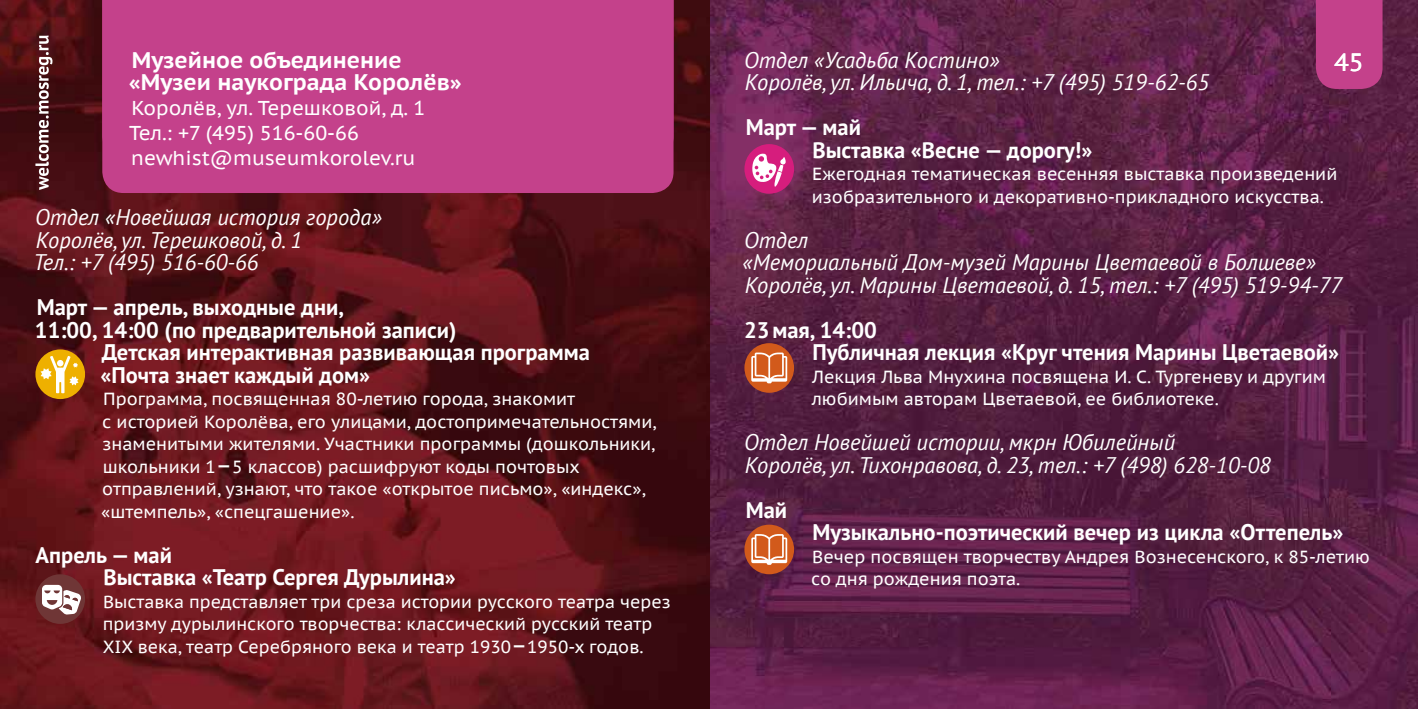
<style>
.page{position:relative;width:1418px;height:709px;background:#fff}
.page>*{position:absolute;margin:0;border:0;box-sizing:border-box;transform-origin:0 0}
.t1{font:25px "PT Sans Caption";color:#fff}
.t2{font:italic 22.5px/22.5px "PT Sans";color:#fff}
.t3{font:700 22.5px/22.5px "PT Sans";color:#fff}
.t4{font:700 22.5px "PT Sans Caption";color:#fff}
.t5{font:20px/25px "PT Sans Caption";color:#fff}
.t6{font:17.5px/22.5px "PT Sans Caption";color:#fff}
.s1{font-size:22.5px}
</style>
<div class="page">
<img style="left:621px;top:0;width:796px;height:709px">
<img style="left:0;top:0;width:621px;height:531px">
<img style="left:0;top:531px;width:621px;height:178px">
<div style="left:102px;top:158px;width:571px;height:35px;background:#c4418b"></div>
<div style="left:102px;top:0;width:571px;height:158px;background:#c4418b"></div>
<div style="left:1315px;top:0;width:67px;height:89px;background:#c4418b"></div>
<svg style="left:35px;top:35px;width:17px;height:155px"></svg>
<div style="left:35px;top:349px;width:50px;height:50px;background:#eeb000;border-radius:50%"></div>
<svg style="left:41px;top:356px;width:37px;height:37px"></svg>
<div style="left:35px;top:574px;width:50px;height:50px;background:#6f3636;border-radius:50%"></div>
<svg style="left:42px;top:585px;width:40px;height:29px"></svg>
<div style="left:744px;top:144px;width:50px;height:50px;background:#d61d7d;border-radius:50%"></div>
<svg style="left:751px;top:153px;width:35px;height:34px"></svg>
<div style="left:744px;top:343px;width:50px;height:50px;background:#d25a1b;border-radius:50%"></div>
<svg style="left:751px;top:352px;width:36px;height:31px"></svg>
<div style="left:744px;top:524px;width:50px;height:50px;background:#d25a1b;border-radius:50%"></div>
<svg style="left:751px;top:534px;width:36px;height:31px"></svg>
<p class="t4" style="left:132px;top:45px;width:271px">Музейное объединение</p>
<h1 class="t1" style="left:1333px;top:46px;width:31px">45</h1>
<p class="t4" style="left:129px;top:67px;width:334px">«Музеи наукограда Королёв»</p>
<p class="t5" style="left:129px;top:95px;width:298px">Королёв, ул. Терешковой, д. 1<br>Тел.: +7 (495) 516-60-66 newhist@museumkorolev.ru</p>
<p class="t2" style="left:33px;top:205px;width:349px">Отдел «Новейшая история города»<br>Королёв, ул. Терешковой, д. 1<br>Тел.: +7 (495) 516-60-66</p>
<p class="t3" style="left:37px;top:295px;width:309px">Март — апрель, выходные дни,</p>
<p class="t3" style="left:35px;top:318px;width:423px">11:00, 14:00 (по предварительной записи)</p>
<p class="t3" style="left:102px;top:340px;width:489px">Детская интерактивная развивающая программа</p>
<p class="t3" style="left:100px;top:363px;width:271px">«Почта знает каждый дом»</p>
<p class="t6" style="left:101px;top:387px;width:557px">Программа, посвященная 80-летию города, знакомит<br>с историей Королёва, его улицами, достопримечательностями, знаменитыми жителями. Участники программы (дошкольники, школьники 1<span class="s1">–</span>5 классов) расшифруют коды почтовых отправлений, узнают, что такое «открытое письмо», «индекс», «штемпель», «спецгашение».</p>
<p class="t3" style="left:103px;top:543px;width:354px;text-indent:-68px">Апрель — май<br>Выставка «Театр Сергея Дурылина»</p>
<p class="t6" style="left:103px;top:590px;width:569px">Выставка представляет три среза истории русского театра через призму дурылинского творчества: классический русский театр<br>XIX века, театр Серебряного века и театр 1930<span class="s1">–</span>1950-х годов.</p>
<p class="t2" style="left:744px;top:48px;width:466px">Отдел «Усадьба Костино»<br>Королёв, ул. Ильича, д. 1, тел.: +7 (495) 519-62-65</p>
<p class="t3" style="left:812px;top:115px;width:281px;text-indent:-67px">Март — май<br>Выставка «Весне — дорогу!»</p>
<p class="t6" style="left:811px;top:162px;width:527px">Ежегодная тематическая весенняя выставка произведений изобразительного и декоративно-прикладного искусства.</p>
<p class="t2" style="left:742px;top:228px;width:601px">Отдел<br>«Мемориальный Дом-музей Марины Цветаевой в Болшеве»<br>Королёв, ул. Марины Цветаевой, д. 15, тел.: +7 (495) 519-94-77</p>
<p class="t3" style="left:812px;top:318px;width:528px;text-indent:-68px">23 мая, 14:00<br>Публичная лекция «Круг чтения Марины Цветаевой»</p>
<p class="t6" style="left:811px;top:365px;width:516px">Лекция Льва Мнухина посвящена И. С. Тургеневу и другим любимым авторам Цветаевой, ее библиотеке.</p>
<p class="t2" style="left:744px;top:430px;width:528px">Отдел Новейшей истории, мкрн Юбилейный<br>Королёв, ул. Тихонравова, д. 23, тел.: +7 (498) 628-10-08</p>
<p class="t3" style="left:745px;top:498px;width:43px">Май</p>
<p class="t3" style="left:812px;top:520px;width:532px">Музыкально-поэтический вечер из цикла «Оттепель»</p>
<p class="t6" style="left:811px;top:545px;width:560px">Вечер посвящен творчеству Андрея Вознесенского, к 85-летию со дня рождения поэта.</p>
</div>
